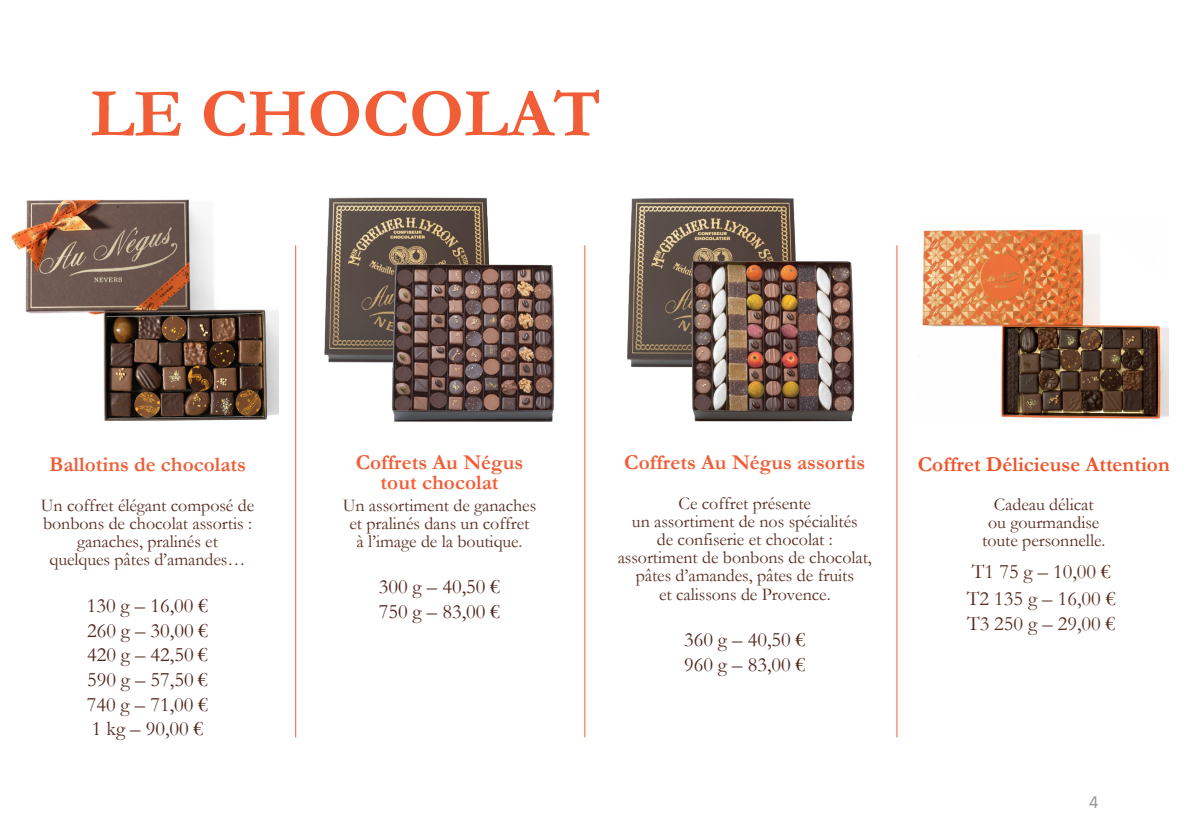
<style>
.page{position:relative;width:1191px;height:840px;background:#fff}
.page>*{position:absolute;margin:0;border:0;box-sizing:border-box;transform-origin:0 0}
.t1{font:700 69.2px "Garamond";color:#f15d36}
.t2{font:700 21.2px/20px "Garamond";color:#f15d36;text-align:center}
.t3{font:700 21.2px "Garamond";color:#f05328}
.t4{font:20.6px/24.6px "Garamond";color:#51261e}
.t5{font:20.6px "Garamond";color:#592d21}
.t6{font:18.6px "Calibri";color:#9b9ca0}
.t7{font:18px/18px "Garamond";letter-spacing:-.005em;color:#592d21;text-align:center}
</style>
<div class="page">
<img style="left:627px;top:198px;width:228px;height:224px">
<img style="left:324px;top:197px;width:231px;height:225px">
<img style="left:11px;top:199px;width:268px;height:222px">
<hr style="left:896px;top:245px;width:1px;height:492px;background:#f15d36">
<hr style="left:584px;top:245px;width:1px;height:492px;background:#f15d36">
<hr style="left:295px;top:245px;width:1px;height:492px;background:#f15d36">
<img style="left:918px;top:227px;width:250px;height:192px">
<h1 class="t1" style="left:90px;top:67px;width:512px">LE CHOCOLAT</h1>
<p class="t2" style="left:49px;top:454px;width:198px">Ballotins de chocolats</p>
<p class="t7" style="left:41px;top:495px;width:215px">Un coffret élégant composé de bonbons de chocolat assortis : ganaches, pralinés et<br>quelques pâtes d’amandes…</p>
<p class="t4" style="left:87px;top:592px;width:123px;text-align:justify">130 g – 16,00 € 260 g – 30,00 € 420 g – 42,50 € 590 g – 57,50 € 740 g – 71,00 € 1 kg – 90,00 €</p>
<p class="t2" style="left:356px;top:451px;width:169px">Coffrets Au Négus tout chocolat</p>
<p class="t2" style="left:624px;top:451px;width:243px">Coffrets Au Négus assortis</p>
<p class="t7" style="left:343px;top:495px;width:195px">Un assortiment de ganaches et pralinés dans un coffret<br>à l’image de la boutique.</p>
<p class="t7" style="left:617px;top:494px;width:256px">Ce coffret présente<br>un assortiment de nos spécialités<br>de confiserie et chocolat : assortiment de bonbons de chocolat, pâtes d’amandes, pâtes de fruits<br>et calissons de Provence.</p>
<p class="t4" style="left:379px;top:573px;width:123px">300 g – 40,50 €<br>750 g – 83,00 €</p>
<p class="t4" style="left:684px;top:626px;width:123px">360 g – 40,50 €<br>960 g – 83,00 €</p>
<p class="t3" style="left:918px;top:449px;width:253px">Coffret Délicieuse Attention</p>
<p class="t7" style="left:982px;top:495px;width:125px">Cadeau délicat<br>ou gourmandise toute personnelle.</p>
<p class="t5" style="left:972px;top:557px;width:140px">T1 75 g – 10,00 €</p>
<p class="t5" style="left:967px;top:609px;width:150px">T3 250 g – 29,00 €</p>
<p class="t5" style="left:966px;top:584px;width:150px">T2 135 g – 16,00 €</p>
<p class="t6" style="left:1089px;top:788px;width:11px">4</p>
</div>
